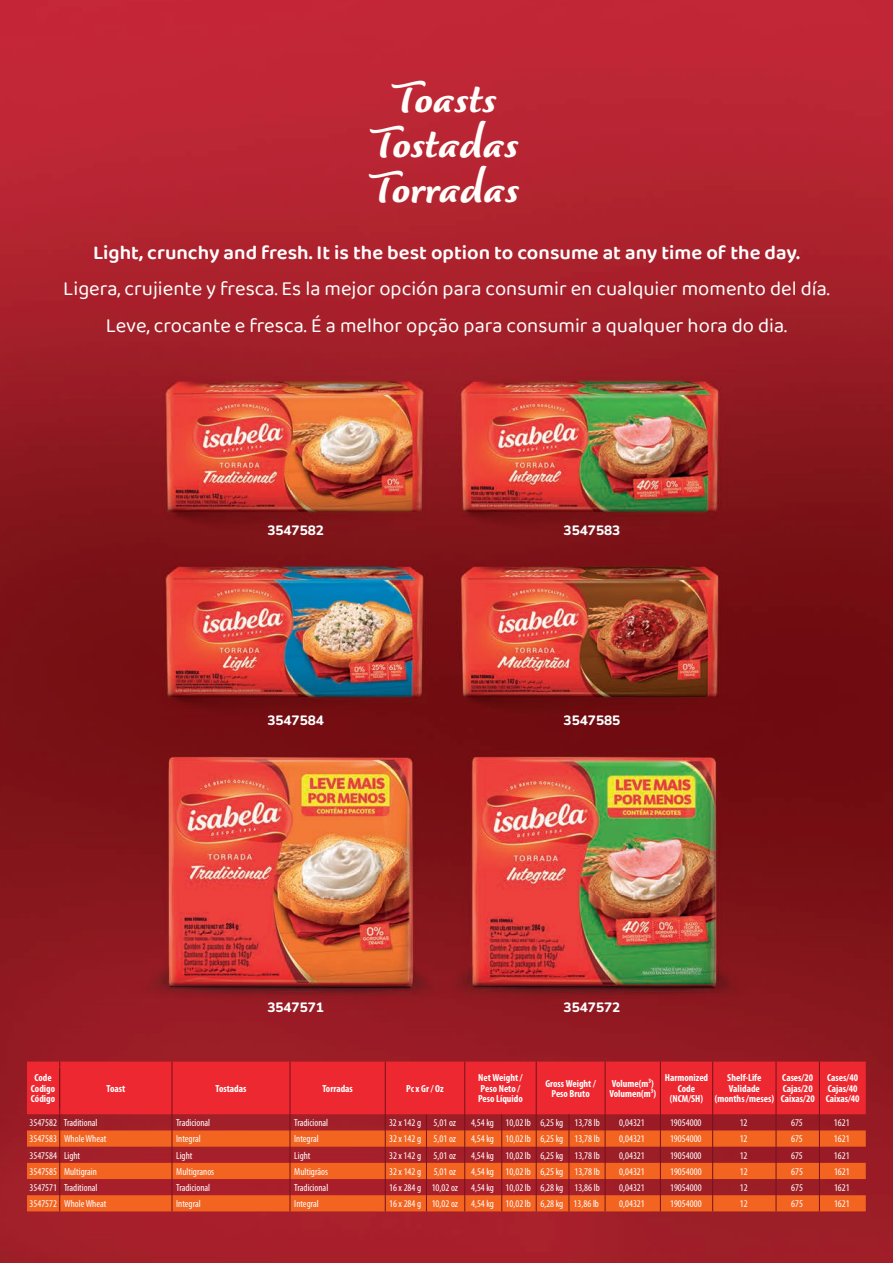
<style>
.page{position:relative;width:893px;height:1263px;background:#fff}
.page>*{position:absolute;margin:0;border:0;box-sizing:border-box;transform-origin:0 0}
.t1{font:900 49.5px/45px "Dolce W00";color:#fffefa;text-align:center}
.t2{font:20.25px/36.3px "Baloo 2";color:#fff;text-align:center}
.t3{font:200 13.5px "Nunito";color:#fff}
.corpo_tabela_E{font:condensed 10.2px "Myriad Pro";color:#fff}
.t4{font:700 condensed 10.2px/10.5px "Myriad Pro";color:#fff;text-align:center}
.DESCRIÇÃO{font:condensed 10.2px "Myriad Pro";color:#fff}
.s1{font-weight:600}
</style>
<div class="page">
<img style="left:0;top:0;width:893px;height:1263px">
<svg style="left:27px;top:1061px;width:839px;height:150px;background:#d43728"></svg>
<div style="left:27px;top:1067px;width:33px;height:41px;background:#ee2830"></div>
<hr style="left:59px;top:1067px;width:1px;height:41px;background:#76111b">
<p class="t1" style="left:374px;top:78px;width:147px">Toasts<br>Tostadas<br>Torradas</p>
<p class="t2" style="left:63px;top:236px;width:768px"><span class="s1">Light, crunchy and fresh. It is the best option to consume at any time of the day.<br></span>Ligera, crujiente y fresca. Es la mejor opción para consumir en cualquier momento del día.<br>Leve, crocante e fresca. É a melhor opção para consumir a qualquer hora do dia.</p>
<p class="t3" style="left:267px;top:521px;width:58px">3547582</p>
<p class="t3" style="left:564px;top:521px;width:58px">3547583</p>
<p class="t3" style="left:267px;top:711px;width:58px">3547584</p>
<p class="t3" style="left:564px;top:711px;width:58px">3547585</p>
<p class="t4" style="left:34px;top:1072px;width:19px">Code</p>
<p class="t4" style="left:31px;top:1083px;width:26px">Codigo</p>
<p class="t4" style="left:31px;top:1093px;width:26px">Código</p>
<p class="t3" style="left:267px;top:998px;width:58px">3547571</p>
<p class="t3" style="left:564px;top:998px;width:58px">3547572</p>
<p class="t4" style="left:106px;top:1083px;width:20px">Toast</p>
<p class="t4" style="left:215px;top:1083px;width:33px">Tostadas</p>
<p class="t4" style="left:322px;top:1083px;width:32px">Torradas</p>
<p class="t4" style="left:406px;top:1083px;width:39px">Pc x Gr / Oz</p>
<p class="t4" style="left:478px;top:1072px;width:46px">Net Weight /</p>
<p class="t4" style="left:481px;top:1083px;width:41px">Peso Neto /</p>
<p class="t4" style="left:478px;top:1093px;width:46px">Peso Líquido</p>
<p class="t4" style="left:545px;top:1078px;width:52px">Gross Weight /<br>Peso Bruto</p>
<p class="t4" style="left:609px;top:1078px;width:48px;text-align:left">Volume(m³)<br>Volumen(m³)</p>
<p class="t4" style="left:665px;top:1072px;width:45px">Harmonized<br>Code (NCM/SH)</p>
<p class="t4" style="left:727px;top:1072px;width:36px;text-align:left">Shelf-Life<br>Validade</p>
<p class="t4" style="left:782px;top:1072px;width:32px">Cases/20</p>
<p class="t4" style="left:783px;top:1083px;width:31px">Cajas/20</p>
<p class="t4" style="left:781px;top:1093px;width:35px">Caixas/20</p>
<p class="t4" style="left:715px;top:1093px;width:61px">(months /meses)</p>
<p class="t4" style="left:827px;top:1072px;width:32px">Cases/40</p>
<p class="t4" style="left:828px;top:1083px;width:31px">Cajas/40</p>
<p class="t4" style="left:826px;top:1093px;width:35px">Caixas/40</p>
<p class="corpo_tabela_E" style="left:29px;top:1117px;width:29px">3547582</p>
<p class="DESCRIÇÃO" style="left:64px;top:1117px;width:35px">Traditional</p>
<p class="DESCRIÇÃO" style="left:176px;top:1117px;width:35px">Tradicional</p>
<p class="DESCRIÇÃO" style="left:294px;top:1117px;width:35px">Tradicional</p>
<p class="corpo_tabela_E" style="left:389px;top:1117px;width:34px">32 x 142 g</p>
<p class="corpo_tabela_E" style="left:434px;top:1117px;width:24px">5,01 oz</p>
<p class="corpo_tabela_E" style="left:471px;top:1117px;width:24px">4,54 kg</p>
<p class="corpo_tabela_E" style="left:506px;top:1117px;width:27px">10,02 lb</p>
<p class="corpo_tabela_E" style="left:540px;top:1117px;width:24px">6,25 kg</p>
<p class="corpo_tabela_E" style="left:574px;top:1117px;width:27px">13,78 lb</p>
<p class="corpo_tabela_E" style="left:619px;top:1117px;width:27px">0,04321</p>
<p class="corpo_tabela_E" style="left:670px;top:1117px;width:33px">19054000</p>
<p class="corpo_tabela_E" style="left:740px;top:1117px;width:9px">12</p>
<p class="corpo_tabela_E" style="left:791px;top:1117px;width:13px">675</p>
<p class="corpo_tabela_E" style="left:834px;top:1117px;width:17px">1621</p>
<p class="corpo_tabela_E" style="left:29px;top:1133px;width:29px">3547583</p>
<p class="DESCRIÇÃO" style="left:64px;top:1133px;width:44px">Whole Wheat</p>
<p class="DESCRIÇÃO" style="left:176px;top:1133px;width:26px">Integral</p>
<p class="DESCRIÇÃO" style="left:294px;top:1133px;width:26px">Integral</p>
<p class="corpo_tabela_E" style="left:389px;top:1133px;width:34px">32 x 142 g</p>
<p class="corpo_tabela_E" style="left:434px;top:1133px;width:24px">5,01 oz</p>
<p class="corpo_tabela_E" style="left:471px;top:1133px;width:24px">4,54 kg</p>
<p class="corpo_tabela_E" style="left:506px;top:1133px;width:27px">10,02 lb</p>
<p class="corpo_tabela_E" style="left:540px;top:1133px;width:24px">6,25 kg</p>
<p class="corpo_tabela_E" style="left:574px;top:1133px;width:27px">13,78 lb</p>
<p class="corpo_tabela_E" style="left:619px;top:1133px;width:27px">0,04321</p>
<p class="corpo_tabela_E" style="left:670px;top:1133px;width:33px">19054000</p>
<p class="corpo_tabela_E" style="left:740px;top:1133px;width:9px">12</p>
<p class="corpo_tabela_E" style="left:791px;top:1133px;width:13px">675</p>
<p class="corpo_tabela_E" style="left:834px;top:1133px;width:17px">1621</p>
<p class="corpo_tabela_E" style="left:29px;top:1149px;width:29px">3547584</p>
<p class="DESCRIÇÃO" style="left:64px;top:1149px;width:18px">Light</p>
<p class="DESCRIÇÃO" style="left:176px;top:1149px;width:18px">Light</p>
<p class="DESCRIÇÃO" style="left:294px;top:1149px;width:18px">Light</p>
<p class="corpo_tabela_E" style="left:389px;top:1149px;width:34px">32 x 142 g</p>
<p class="corpo_tabela_E" style="left:434px;top:1149px;width:24px">5,01 oz</p>
<p class="corpo_tabela_E" style="left:471px;top:1149px;width:24px">4,54 kg</p>
<p class="corpo_tabela_E" style="left:506px;top:1149px;width:27px">10,02 lb</p>
<p class="corpo_tabela_E" style="left:540px;top:1149px;width:24px">6,25 kg</p>
<p class="corpo_tabela_E" style="left:574px;top:1149px;width:27px">13,78 lb</p>
<p class="corpo_tabela_E" style="left:619px;top:1149px;width:27px">0,04321</p>
<p class="corpo_tabela_E" style="left:670px;top:1149px;width:33px">19054000</p>
<p class="corpo_tabela_E" style="left:740px;top:1149px;width:9px">12</p>
<p class="corpo_tabela_E" style="left:791px;top:1149px;width:13px">675</p>
<p class="corpo_tabela_E" style="left:834px;top:1149px;width:17px">1621</p>
<p class="corpo_tabela_E" style="left:29px;top:1165px;width:29px">3547585</p>
<p class="DESCRIÇÃO" style="left:64px;top:1165px;width:34px">Multigrain</p>
<p class="DESCRIÇÃO" style="left:176px;top:1165px;width:39px">Multigranos</p>
<p class="DESCRIÇÃO" style="left:294px;top:1165px;width:35px">Multigrãos</p>
<p class="corpo_tabela_E" style="left:389px;top:1165px;width:34px">32 x 142 g</p>
<p class="corpo_tabela_E" style="left:434px;top:1165px;width:24px">5,01 oz</p>
<p class="corpo_tabela_E" style="left:471px;top:1165px;width:24px">4,54 kg</p>
<p class="corpo_tabela_E" style="left:506px;top:1165px;width:27px">10,02 lb</p>
<p class="corpo_tabela_E" style="left:540px;top:1165px;width:24px">6,25 kg</p>
<p class="corpo_tabela_E" style="left:574px;top:1165px;width:27px">13,78 lb</p>
<p class="corpo_tabela_E" style="left:619px;top:1165px;width:27px">0,04321</p>
<p class="corpo_tabela_E" style="left:670px;top:1165px;width:33px">19054000</p>
<p class="corpo_tabela_E" style="left:740px;top:1165px;width:9px">12</p>
<p class="corpo_tabela_E" style="left:791px;top:1165px;width:13px">675</p>
<p class="corpo_tabela_E" style="left:834px;top:1165px;width:17px">1621</p>
<p class="corpo_tabela_E" style="left:30px;top:1181px;width:29px">3547571</p>
<p class="DESCRIÇÃO" style="left:64px;top:1181px;width:35px">Traditional</p>
<p class="DESCRIÇÃO" style="left:176px;top:1181px;width:35px">Tradicional</p>
<p class="DESCRIÇÃO" style="left:294px;top:1181px;width:35px">Tradicional</p>
<p class="corpo_tabela_E" style="left:389px;top:1181px;width:34px">16 x 284 g</p>
<p class="corpo_tabela_E" style="left:432px;top:1181px;width:28px">10,02 oz</p>
<p class="corpo_tabela_E" style="left:471px;top:1181px;width:24px">4,54 kg</p>
<p class="corpo_tabela_E" style="left:506px;top:1181px;width:27px">10,02 lb</p>
<p class="corpo_tabela_E" style="left:540px;top:1181px;width:24px">6,28 kg</p>
<p class="corpo_tabela_E" style="left:574px;top:1181px;width:27px">13,86 lb</p>
<p class="corpo_tabela_E" style="left:619px;top:1181px;width:27px">0,04321</p>
<p class="corpo_tabela_E" style="left:670px;top:1181px;width:33px">19054000</p>
<p class="corpo_tabela_E" style="left:740px;top:1181px;width:9px">12</p>
<p class="corpo_tabela_E" style="left:791px;top:1181px;width:13px">675</p>
<p class="corpo_tabela_E" style="left:834px;top:1181px;width:17px">1621</p>
<p class="corpo_tabela_E" style="left:30px;top:1197px;width:29px">3547572</p>
<p class="DESCRIÇÃO" style="left:64px;top:1197px;width:44px">Whole Wheat</p>
<p class="DESCRIÇÃO" style="left:176px;top:1197px;width:26px">Integral</p>
<p class="DESCRIÇÃO" style="left:294px;top:1197px;width:26px">Integral</p>
<p class="corpo_tabela_E" style="left:389px;top:1197px;width:34px">16 x 284 g</p>
<p class="corpo_tabela_E" style="left:432px;top:1197px;width:28px">10,02 oz</p>
<p class="corpo_tabela_E" style="left:471px;top:1197px;width:24px">4,54 kg</p>
<p class="corpo_tabela_E" style="left:506px;top:1197px;width:27px">10,02 lb</p>
<p class="corpo_tabela_E" style="left:540px;top:1197px;width:24px">6,28 kg</p>
<p class="corpo_tabela_E" style="left:574px;top:1197px;width:27px">13,86 lb</p>
<p class="corpo_tabela_E" style="left:619px;top:1197px;width:27px">0,04321</p>
<p class="corpo_tabela_E" style="left:670px;top:1197px;width:33px">19054000</p>
<p class="corpo_tabela_E" style="left:740px;top:1197px;width:9px">12</p>
<p class="corpo_tabela_E" style="left:791px;top:1197px;width:13px">675</p>
<p class="corpo_tabela_E" style="left:834px;top:1197px;width:17px">1621</p>
</div>
